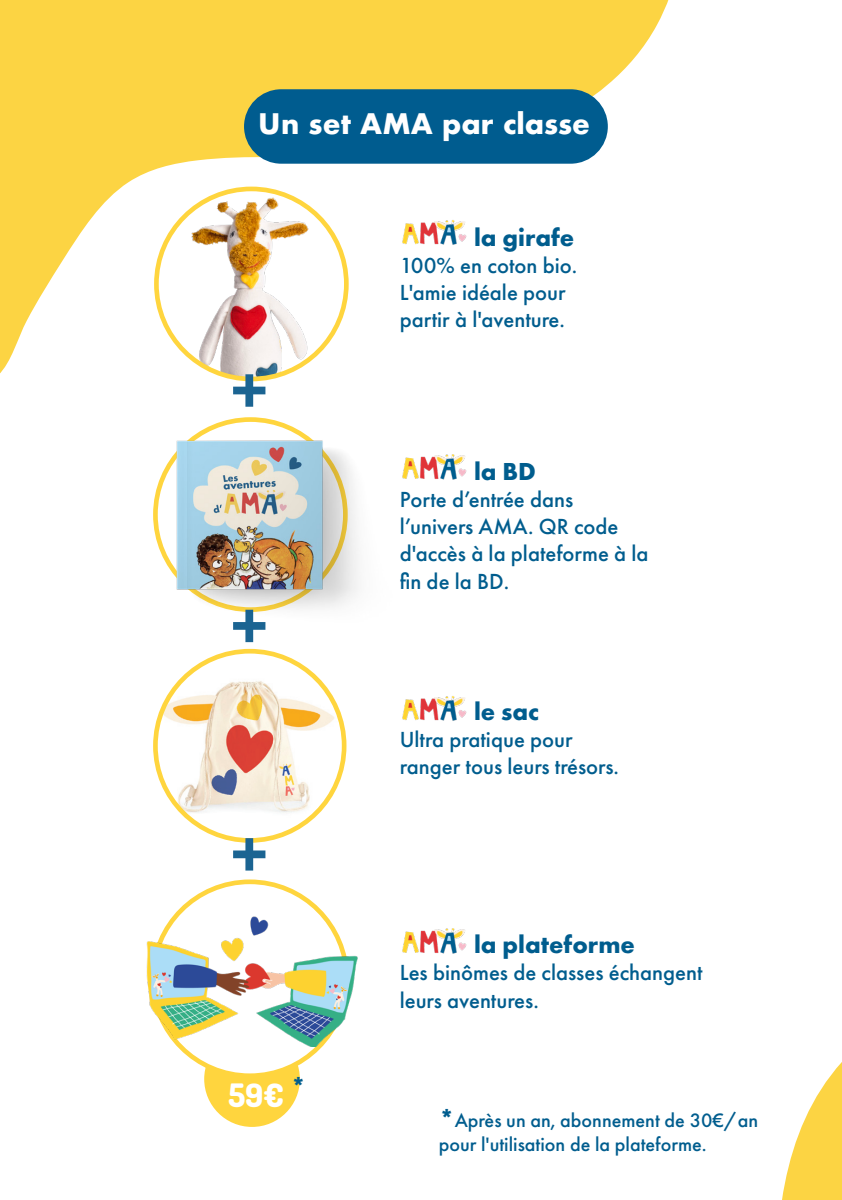
<style>
.page{position:relative;width:842px;height:1200px;background:#fff}
.page>*{position:absolute;margin:0;border:0;box-sizing:border-box;transform-origin:0 0}
.t1{font:700 60.52px "Futura";color:#1b6492}
.t2{font:800 32.18px "Dosis";color:#fff}
.t3{font:700 27.45px "Futura";color:#fff}
.t4{font:700 25.43px "Futura PT";color:#005d8e}
.t5{font:700 24.75px "Futura PT";color:#005d8e}
.t6{font:500 22.72px/27.2px "Futura PT";color:#005d8e}
.t7{font:500 20.03px/24.1px "Futura PT";color:#005d8e}
.s1{font-weight:700;font-size:24.75px}
</style>
<div class="page">
<svg style="left:782px;top:1062px;width:60px;height:137px"></svg>
<svg style="left:0;top:0;width:669px;height:382px"></svg>
<div style="left:244px;top:89px;width:364px;height:75px;background:#005c8f;border-radius:37px"></div>
<img style="left:155px;top:657px;width:189px;height:182px">
<div style="left:153px;top:648px;width:193px;height:194px;border:5px solid #ffd53e;border-radius:50%"></div>
<div style="left:204px;top:1030px;width:96px;height:96px;background:#ffd53e;border-radius:50%"></div>
<svg style="left:153px;top:881px;width:194px;height:194px"></svg>
<img style="left:146px;top:902px;width:212px;height:143px">
<svg style="left:156px;top:189px;width:190px;height:190px"></svg>
<img style="left:180px;top:189px;width:154px;height:190px">
<div style="left:154px;top:186px;width:195px;height:195px;border:5px solid #ffd53e;border-radius:50%"></div>
<img style="left:153px;top:417px;width:205px;height:195px">
<img style="left:402px;top:928px;width:65px;height:26px">
<img style="left:402px;top:454px;width:65px;height:26px">
<img style="left:402px;top:696px;width:65px;height:25px">
<img style="left:400px;top:215px;width:68px;height:34px">
<p class="t3" style="left:258px;top:105px;width:333px">Un set AMA par classe</p>
<h1 class="t1" style="left:229px;top:350px;width:43px">+</h1>
<h1 class="t1" style="left:229px;top:585px;width:43px">+</h1>
<h1 class="t1" style="left:229px;top:814px;width:43px">+</h1>
<h2 class="t2" style="left:228px;top:1073px;width:57px">59€</h2>
<p class="t5" style="left:290px;top:1070px;width:18px">*</p>
<p class="t4" style="left:474px;top:220px;width:102px">la girafe</p>
<p class="t6" style="left:400px;top:251px;width:179px">100% en coton bio.<br>L'amie idéale pour partir à l'aventure.</p>
<p class="t4" style="left:474px;top:455px;width:63px">la BD</p>
<p class="t6" style="left:400px;top:485px;width:250px">Porte d’entrée dans l’univers AMA. QR code d'accès à la plateforme à la fin de la BD.</p>
<p class="t4" style="left:474px;top:694px;width:67px">le sac</p>
<p class="t6" style="left:400px;top:725px;width:221px">Ultra pratique pour ranger tous leurs trésors.</p>
<p class="t4" style="left:474px;top:928px;width:163px">la plateforme</p>
<p class="t6" style="left:400px;top:959px;width:304px">Les binômes de classes échangent leurs aventures.</p>
<p class="t7" style="left:439px;top:1107px;width:321px"><span class="s1">*</span>Après un an, abonnement de 30€/an pour l'utilisation de la plateforme.</p>
</div>
